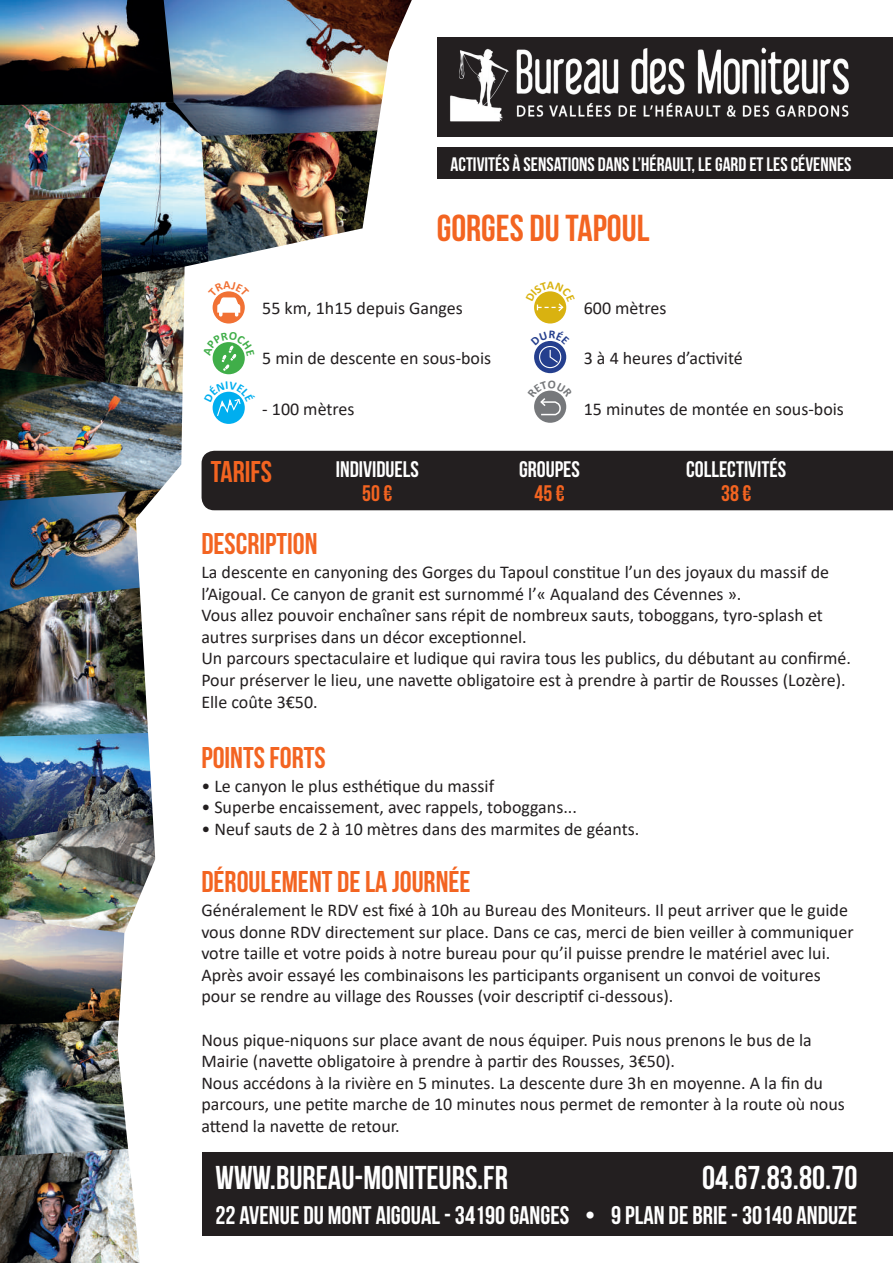
<style>
.page{position:relative;width:893px;height:1263px;background:#fff}
.page>*{position:absolute;margin:0;border:0;box-sizing:border-box;transform-origin:0 0}
.t1{font:37.5px "Bebas Neue";color:#f36421}
.t2{font:33px "Bebas Neue";color:#fff}
.t3{font:30px "Bebas Neue";color:#f36421}
.t4{font:25.5px "Bebas Neue";color:#fff}
.t5{font:22.5px "Bebas Neue";color:#fff}
.t6{font:22.5px "Bebas Neue";color:#f36421}
.t7{font:19.5px "Bebas Neue";color:#fff}
.t8{font:18px/21.6px "Calibri";color:#231f20}
</style>
<div class="page">
<img style="left:0;top:619px;width:117px;height:114px">
<img style="left:107px;top:281px;width:10px;height:85px">
<img style="left:107px;top:203px;width:10px;height:78px">
<img style="left:0;top:203px;width:107px;height:163px">
<img style="left:0;top:105px;width:117px;height:98px">
<img style="left:0;top:366px;width:117px;height:122px">
<img style="left:0;top:1159px;width:117px;height:104px">
<img style="left:0;top:733px;width:117px;height:82px">
<img style="left:0;top:0;width:117px;height:105px">
<img style="left:0;top:488px;width:117px;height:131px">
<img style="left:0;top:815px;width:117px;height:99px">
<img style="left:0;top:914px;width:117px;height:105px">
<img style="left:0;top:1019px;width:117px;height:140px">
<img style="left:117px;top:0;width:305px;height:1263px">
<div style="left:437px;top:37px;width:456px;height:100px;background:#231f20"></div>
<img style="left:450px;top:47px;width:399px;height:75px">
<div style="left:437px;top:148px;width:456px;height:31px;background:#231f20"></div>
<div style="left:202px;top:451px;width:691px;height:59px;background:#231f20"></div>
<div style="left:213px;top:291px;width:32px;height:32px;background:#f17134;border-radius:50%"></div>
<div style="left:213px;top:342px;width:32px;height:32px;background:#40ae49;border-radius:50%"></div>
<div style="left:213px;top:392px;width:32px;height:32px;background:#00aeef;border-radius:50%"></div>
<div style="left:534px;top:291px;width:32px;height:32px;background:#d9b210;border-radius:50%"></div>
<svg style="left:534px;top:341px;width:32px;height:32px"></svg>
<div style="left:539px;top:346px;width:22px;height:22px;border:1px solid #fff;border-radius:50%"></div>
<div style="left:534px;top:391px;width:32px;height:32px;background:#76787b;border-radius:50%"></div>
<div style="left:202px;top:1152px;width:691px;height:84px;background:#231f20"></div>
<svg style="left:208px;top:281px;width:41px;height:35px"></svg>
<svg style="left:203px;top:332px;width:52px;height:39px"></svg>
<svg style="left:204px;top:381px;width:51px;height:36px"></svg>
<svg style="left:534px;top:291px;width:33px;height:22px"></svg>
<svg style="left:534px;top:341px;width:33px;height:23px"></svg>
<svg style="left:534px;top:390px;width:33px;height:26px"></svg>
<p class="t7" style="left:451px;top:153px;width:402px">ACTIVITÉS À SENSATIONS DANS L’HÉRAULT, LE GARD ET LES CÉVENNES</p>
<h1 class="t1" style="left:437px;top:207px;width:214px">GORGES DU TAPOUL</h1>
<p class="t8" style="left:262px;top:296px;width:202px">55 km, 1h15 depuis Ganges</p>
<p class="t8" style="left:584px;top:296px;width:84px">600 mètres</p>
<p class="t8" style="left:262px;top:347px;width:230px">5 min de descente en sous-bois</p>
<p class="t8" style="left:584px;top:347px;width:161px">3 à 4 heures d’activité</p>
<p class="t8" style="left:262px;top:398px;width:94px">- 100 mètres</p>
<p class="t8" style="left:584px;top:398px;width:262px">15 minutes de montée en sous-bois</p>
<h3 class="t3" style="left:211px;top:455px;width:63px">TARIFS</h3>
<h3 class="t3" style="left:201px;top:527px;width:118px">DESCRIPTION</h3>
<p class="t5" style="left:336px;top:456px;width:85px">INDIVIDUELS</p>
<p class="t6" style="left:362px;top:481px;width:32px">50 €</p>
<p class="t5" style="left:519px;top:456px;width:62px">GROUPES</p>
<p class="t6" style="left:534px;top:481px;width:32px">45 €</p>
<p class="t5" style="left:686px;top:456px;width:102px">COLLECTIVITÉS</p>
<p class="t6" style="left:721px;top:481px;width:32px">38 €</p>
<p class="t8" style="left:201px;top:561px;width:651px">La descente en canyoning des Gorges du Tapoul constitue l’un des joyaux du massif de l’Aigoual. Ce canyon de granit est surnommé l’« Aqualand des Cévennes ».<br>Vous allez pouvoir enchaîner sans répit de nombreux sauts, toboggans, tyro-splash et autres surprises dans un décor exceptionnel.<br>Un parcours spectaculaire et ludique qui ravira tous les publics, du débutant au confirmé.<br>Pour préserver le lieu, une navette obligatoire est à prendre à partir de Rousses (Lozère).<br>Elle coûte 3€50.</p>
<h3 class="t3" style="left:201px;top:741px;width:126px">POINTS FORTS</h3>
<p class="t8" style="left:201px;top:774px;width:294px">• Le canyon le plus esthétique du massif</p>
<p class="t8" style="left:201px;top:796px;width:377px">• Superbe encaissement, avec rappels, toboggans...</p>
<p class="t8" style="left:201px;top:817px;width:440px">• Neuf sauts de 2 à 10 mètres dans des marmites de géants.</p>
<h3 class="t3" style="left:201px;top:865px;width:271px">DÉROULEMENT DE LA JOURNÉE</h3>
<p class="t8" style="left:201px;top:899px;width:654px">Généralement le RDV est fixé à 10h au Bureau des Moniteurs. Il peut arriver que le guide vous donne RDV directement sur place. Dans ce cas, merci de bien veiller à communiquer votre taille et votre poids à notre bureau pour qu’il puisse prendre le matériel avec lui.<br>Après avoir essayé les combinaisons les participants organisent un convoi de voitures pour se rendre au village des Rousses (voir descriptif ci-dessous).</p>
<p class="t8" style="left:201px;top:1028px;width:645px">Nous pique-niquons sur place avant de nous équiper. Puis nous prenons le bus de la Mairie (navette obligatoire à prendre à partir des Rousses, 3€50).<br>Nous accédons à la rivière en 5 minutes. La descente dure 3h en moyenne. A la fin du parcours, une petite marche de 10 minutes nous permet de remonter à la route où nous attend la navette de retour.</p>
<h2 class="t2" style="left:215px;top:1159px;width:294px">WWW.BUREAU-MONITEURS.FR</h2>
<h3 class="t4" style="left:215px;top:1202px;width:643px">22 AVENUE DU MONT AIGOUAL - 34190 GANGES • 9 PLAN DE BRIE - 30140 ANDUZE</h3>
<h2 class="t2" style="left:702px;top:1159px;width:157px">04.67.83.80.70</h2>
</div>
